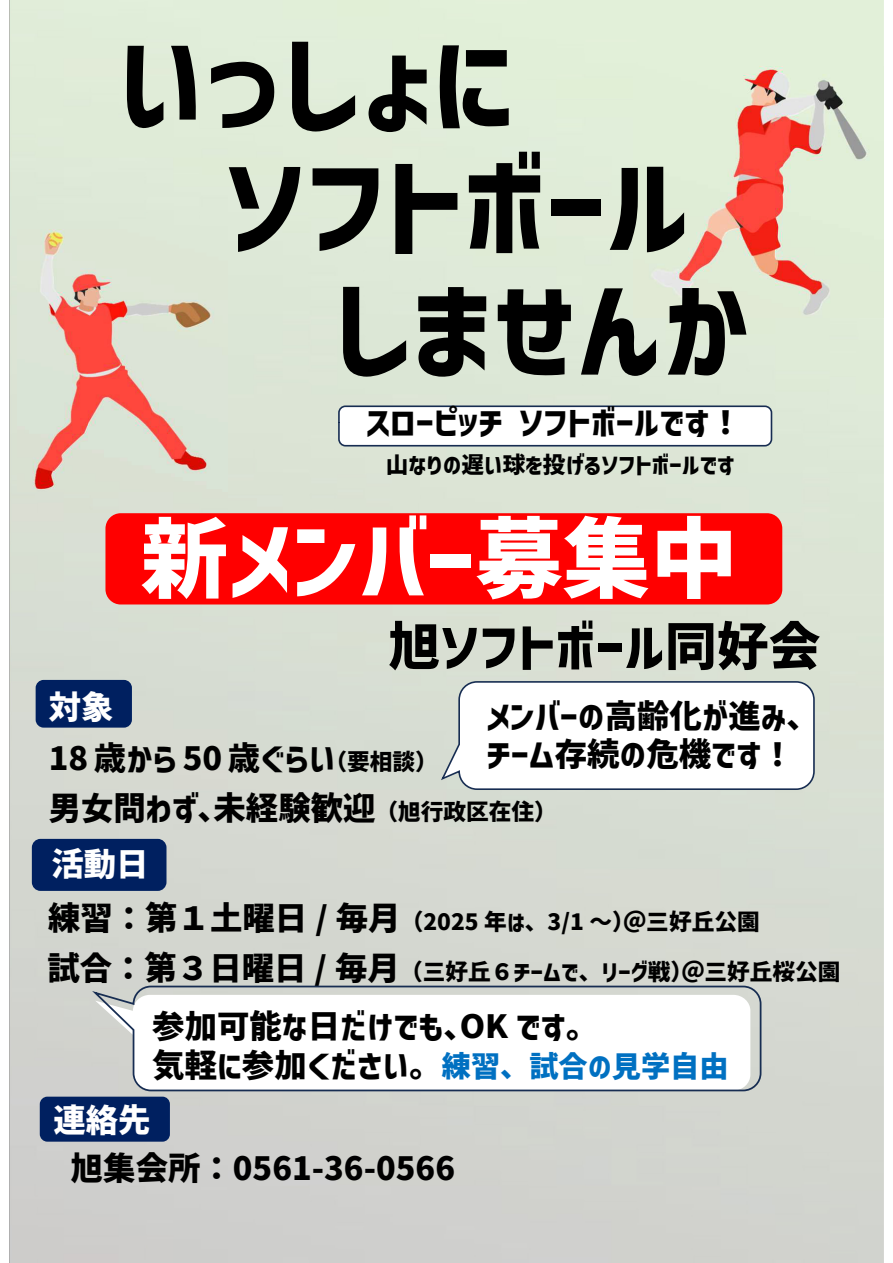
<style>
.page{position:relative;width:893px;height:1263px;background:#fff}
.page>*{position:absolute;margin:0;border:0;box-sizing:border-box;transform-origin:0 0}
.t1{font:107.4px/122.6px "Corporate Logo Bold ver 2";color:#000}
.t2{font:87.45px "Corporate Logo Bold ver 2";color:#fff}
.t3{font:51.9px "Corporate Logo Bold ver 2";color:#000}
.t4{font:32.4px/50.4px "Corporate Logo Bold ver 2";color:#000}
.t5{font:32.4px "Corporate Logo Bold ver 2";color:#fff}
.t6{font:22.65px/49.7px "Corporate Logo Bold ver 2";color:#000}
.s1{color:#fff}
.s2{font-size:22.65px}
.s3{font-size:32.4px}
.s4{font-size:29.1px;color:#0070c1}
</style>
<div class="page">
<img style="left:9px;top:0;width:875px;height:1263px">
<img style="left:18px;top:230px;width:210px;height:262px">
<img style="left:634px;top:67px;width:250px;height:250px">
<div style="left:105px;top:513px;width:677px;height:91px;background:#f00;border-radius:15px"></div>
<div style="left:36px;top:680px;width:96px;height:48px;background:#002060;border-radius:8px"></div>
<div style="left:32px;top:839px;width:134px;height:52px;background:#002060;border-radius:9px"></div>
<div style="left:40px;top:1097px;width:130px;height:45px;background:#002060;border-radius:8px"></div>
<svg style="left:439px;top:680px;width:377px;height:111px"></svg>
<div style="left:339px;top:406px;width:432px;height:40px;background:#fff;border-radius:7px"></div>
<div style="left:338px;top:405px;width:434px;height:41px;border:2px solid #172d52;border-radius:7px"></div>
<div style="left:133px;top:995px;width:617px;height:95px;background:#fff;border-radius:17px"></div>
<div style="left:133px;top:986px;width:628px;height:105px;border:2px solid #172d52;border-radius:17px"></div>
<h1 class="t1" style="left:118px;top:19px;width:633px">いっしょに<br>　ソフトボール　　しませんか</h1>
<p class="t4" style="left:366px;top:396px;width:377px">スローピッチソフトボールです！</p>
<p class="t6" style="left:386px;top:439px;width:351px">山なりの遅い球を投げるソフトボールです</p>
<h2 class="t2" style="left:141px;top:499px;width:598px">新メンバー募集中</h2>
<h3 class="t3" style="left:389px;top:610px;width:433px">旭ソフトボール同好会</h3>
<p class="t4" style="left:49px;top:681px;width:510px"><span class="s1">対象<br></span>18 歳から 50 歳ぐらい<span class="s2">（要相談）<br></span>男女問わず、未経験歓迎<span class="s2">（旭行政区在住）</span></p>
<p class="t4" style="left:486px;top:696px;width:334px;line-height:38.8px">メンバーの高齢化が進み、チーム存続の危機です！</p>
<p class="t5" style="left:51px;top:842px;width:99px">活動日</p>
<p class="t6" style="left:47px;top:896px;width:795px"><span class="s3">練習：第１土曜日 / 毎月</span>（2025 年は、3/1 ～）＠三好丘公園<br><span class="s3">試合：第３日曜日 / 毎月</span>（三好丘６チームで、リーグ戦）＠三好丘桜公園</p>
<p class="t4" style="left:152px;top:1006px;width:578px;line-height:38.8px">参加可能な日だけでも、OK です。<br>気軽に参加ください。<span class="s4">練習、試合の見学自由</span></p>
<p class="t5" style="left:53px;top:1098px;width:99px">連絡先</p>
<p class="t4" style="left:71px;top:1143px;width:386px">旭集会所：0561-36-0566</p>
</div>
